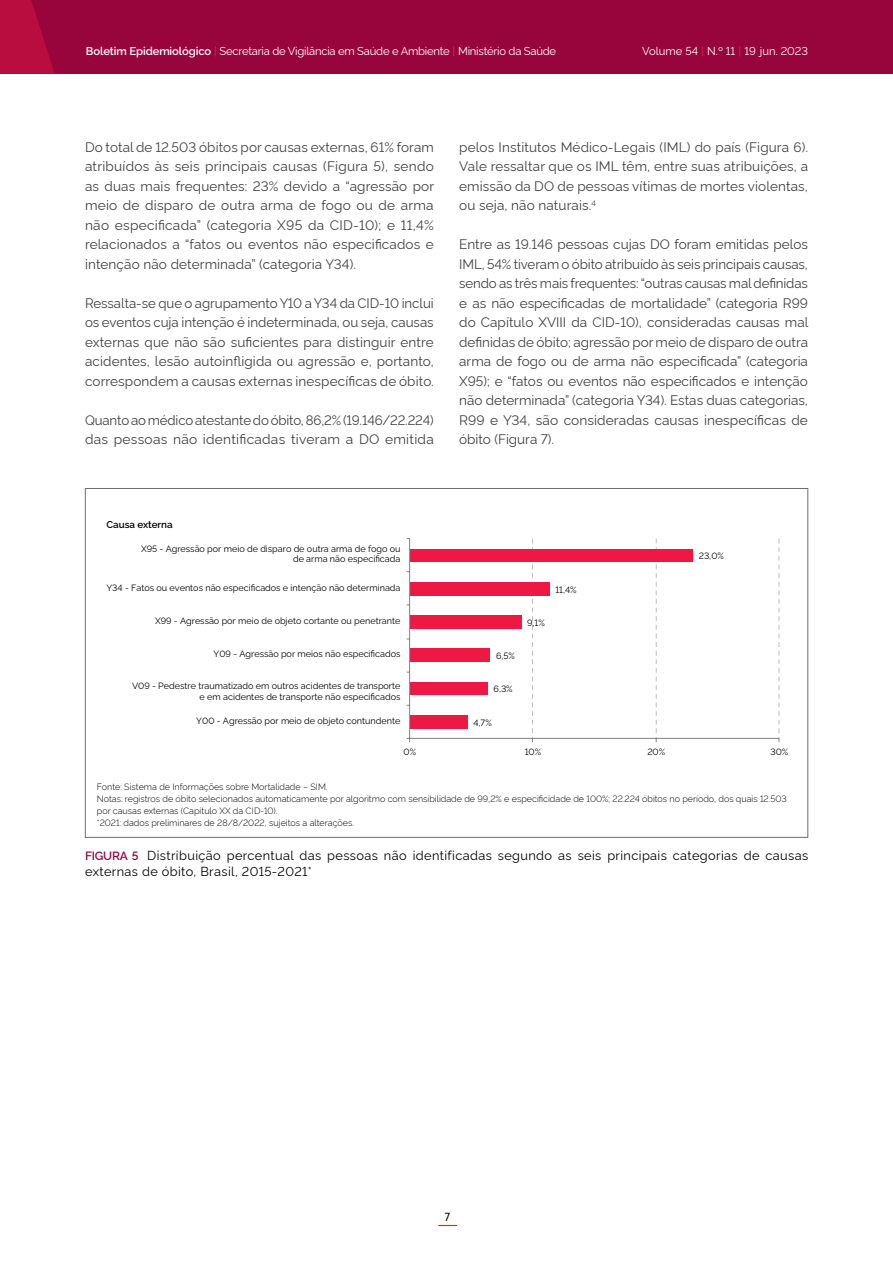
<style>
.page{position:relative;width:893px;height:1263px;background:#fff}
.page>*{position:absolute;margin:0;border:0;box-sizing:border-box;transform-origin:0 0}
.t1{font:13.5px/19.5px "Rawline";letter-spacing:.01em;color:#414042;text-align:justify}
.t2{font:12.75px/16.5px "Rawline";letter-spacing:.03em;color:#000}
.t3{font:12px "Fira Sans";color:#000}
.t4{font:11.25px "Rawline";letter-spacing:-.02em;color:#fff}
.t5{font:11.25px "Rawline";color:#fff}
.t6{font:600 9.9px "Rawline";letter-spacing:-.005em;color:#000}
.t7{font:9px/10.8px "Rawline";color:#000;text-align:right}
.t8{font:300 9px/12px "Rawline";color:#000}
.s1{font-weight:600}
.s2{font-weight:500;color:#ed1944}
.s3{font-weight:600;font-size:12px;color:#98053c}
</style>
<div class="page">
<div style="left:0;top:0;width:893px;height:74px;background:#98053c"></div>
<svg style="left:438px;top:1225px;width:19px;height:1px"></svg>
<svg style="left:0;top:0;width:54px;height:74px"></svg>
<div style="left:410px;top:549px;width:283px;height:12px;background:#ed1944"></div>
<div style="left:410px;top:582px;width:139px;height:14px;background:#ed1944"></div>
<div style="left:410px;top:615px;width:111px;height:14px;background:#ed1944"></div>
<div style="left:410px;top:648px;width:80px;height:14px;background:#ed1944"></div>
<div style="left:410px;top:682px;width:78px;height:13px;background:#ed1944"></div>
<div style="left:410px;top:715px;width:58px;height:14px;background:#ed1944"></div>
<hr style="left:410px;top:738px;width:369px;height:1px;background:#828282">
<svg style="left:779px;top:539px;width:1px;height:203px"></svg>
<svg style="left:656px;top:539px;width:1px;height:203px"></svg>
<svg style="left:532px;top:539px;width:1px;height:203px"></svg>
<hr style="left:409px;top:538px;width:1px;height:200px;background:#828282">
<p class="t4" style="left:86px;top:42px;width:472px"><span class="s1">Boletim Epidemiológico</span> <span class="s2">|</span> Secretaria de Vigilância em Saúde e Ambiente <span class="s2">|</span> Ministério da Saúde</p>
<p class="t5" style="left:642px;top:43px;width:167px">Volume 54 <span class="s2">|</span> N.º 11 <span class="s2">|</span> 19 jun. 2023</p>
<p class="t1" style="left:85px;top:136px;width:351px">Do total de 12.503 óbitos por causas externas, 61% foram atribuídos às seis principais causas (Figura 5), sendo as duas mais frequentes: 23% devido a “agressão por meio de disparo de outra arma de fogo ou de arma não especificada” (categoria X95 da CID-10); e 11,4% relacionados a “fatos ou eventos não especificados e intenção não determinada” (categoria Y34).</p>
<p class="t1" style="left:85px;top:292px;width:350px">Ressalta-se que o agrupamento Y10 a Y34 da CID-10 inclui os eventos cuja intenção é indeterminada, ou seja, causas externas que não são suficientes para distinguir entre acidentes, lesão autoinfligida ou agressão e, portanto, correspondem a causas externas inespecíficas de óbito.</p>
<p class="t1" style="left:85px;top:409px;width:350px">Quanto ao médico atestante do óbito, 86,2% (19.146/22.224) das pessoas não identificadas tiveram a DO emitida</p>
<p class="t1" style="left:459px;top:136px;width:350px">pelos Institutos Médico-Legais (IML) do país (Figura 6).<br>Vale ressaltar que os IML têm, entre suas atribuições, a emissão da DO de pessoas vítimas de mortes violentas, ou seja, não naturais.<sup>4</sup></p>
<p class="t1" style="left:459px;top:233px;width:351px">Entre as 19.146 pessoas cujas DO foram emitidas pelos IML, 54% tiveram o óbito atribuído às seis principais causas, sendo as três mais frequentes: “outras causas mal definidas e as não especificadas de mortalidade” (categoria R99 do Capítulo XVIII da CID-10), consideradas causas mal definidas de óbito; agressão por meio de disparo de outra arma de fogo ou de arma não especificada” (categoria X95); e “fatos ou eventos não especificados e intenção não determinada” (categoria Y34). Estas duas categorias, R99 e Y34, são consideradas causas inespecíficas de óbito (Figura 7).</p>
<p class="t6" style="left:107px;top:517px;width:68px">Causa externa</p>
<p class="t7" style="left:141px;top:542px;width:261px">X95 - Agressão por meio de disparo de outra arma de fogo ou de arma não especificada</p>
<p class="t7" style="left:699px;top:549px;width:27px">23,0%</p>
<p class="t7" style="left:106px;top:581px;width:295px">Y34 - Fatos ou eventos não especificados e intenção não determinada</p>
<p class="t7" style="left:555px;top:583px;width:23px">11,4%</p>
<p class="t7" style="left:155px;top:614px;width:247px">X99 - Agressão por meio de objeto cortante ou penetrante</p>
<p class="t7" style="left:527px;top:616px;width:19px">9,1%</p>
<p class="t7" style="left:213px;top:647px;width:188px">Y09 - Agressão por meios não especificados</p>
<p class="t7" style="left:496px;top:649px;width:20px">6,5%</p>
<p class="t7" style="left:132px;top:679px;width:270px">V09 - Pedestre traumatizado em outros acidentes de transporte e em acidentes de transporte não especificados</p>
<p class="t7" style="left:493px;top:682px;width:21px">6,3%</p>
<p class="t7" style="left:196px;top:715px;width:206px">Y00 - Agressão por meio de objeto contundente</p>
<p class="t7" style="left:473px;top:717px;width:20px">4,7%</p>
<p class="t7" style="left:404px;top:746px;width:14px">0%</p>
<p class="t7" style="left:525px;top:746px;width:18px">10%</p>
<p class="t7" style="left:647px;top:746px;width:19px">20%</p>
<p class="t7" style="left:770px;top:746px;width:19px">30%</p>
<p class="t8" style="left:97px;top:780px;width:691px">Fonte: Sistema de Informações sobre Mortalidade – SIM.<br>Notas: registros de óbito selecionados automaticamente por algoritmo com sensibilidade de 99,2% e especificidade de 100%; 22.224 óbitos no período, dos quais 12.503 por causas externas (Capítulo XX da CID-10).<br>*2021: dados preliminares de 28/8/2022, sujeitos a alterações.</p>
<p class="t2" style="left:85px;top:846px;width:725px"><span class="s3">Figura 5</span> Distribuição percentual das pessoas não identificadas segundo as seis principais categorias de causas externas de óbito, Brasil, 2015-2021*</p>
<p class="t3" style="left:445px;top:1207px;width:7px">7</p>
</div>
